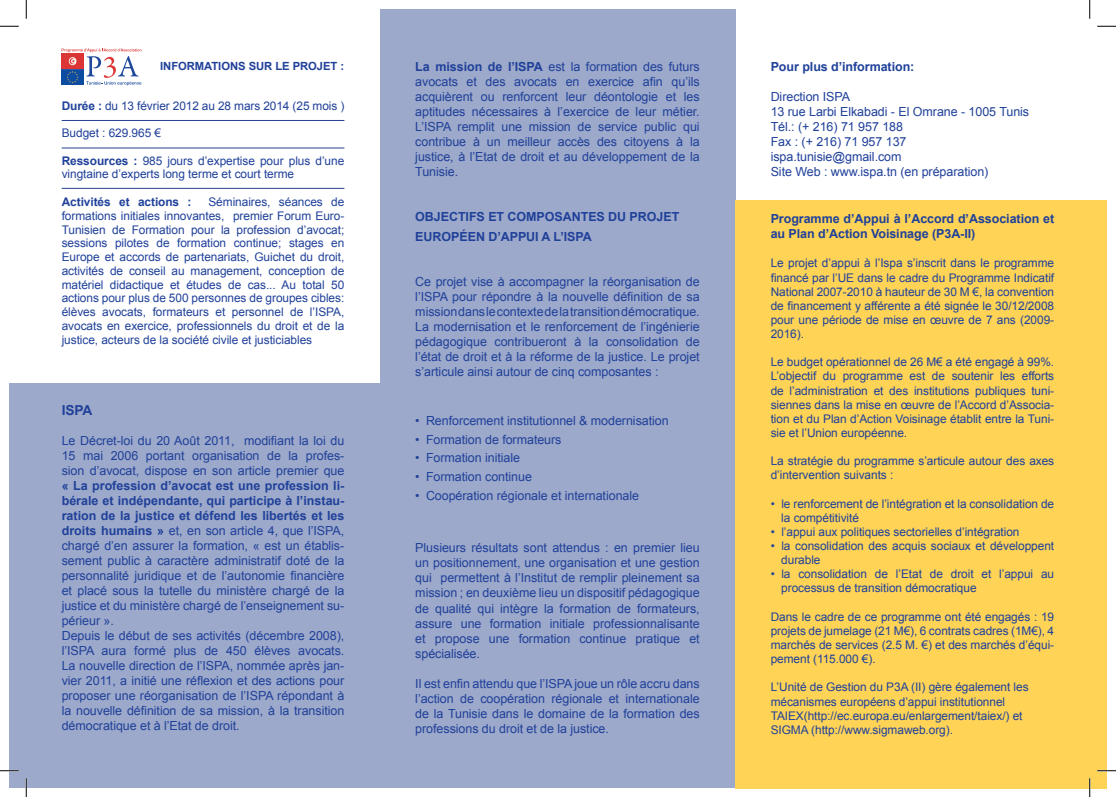
<style>
.page{position:relative;width:1116px;height:797px;background:#fff}
.page>*{position:absolute;margin:0;border:0;box-sizing:border-box;transform-origin:0 0}
.t1{font:700 13.75px "Arial";color:#20419a}
.t2{font:12.5px/15px "Arial";letter-spacing:-.005em;color:#20419a;text-align:justify}
.t3{font:700 12.5px/15px "Arial";letter-spacing:-.005em;color:#20419a}
.t4{font:11.88px/14.1px "Arial";letter-spacing:-.005em;color:#20419a}
.t5{font:700 11.88px "Arial";letter-spacing:-.005em;color:#20419a}
.t6{font:700 11.25px "Arial";letter-spacing:-.005em;color:#20419a}
.s1{font-weight:700}
</style>
<div class="page">
<div style="left:9px;top:9px;width:726px;height:778px;background:#9da9ca"></div>
<div style="left:735px;top:200px;width:371px;height:588px;background:#fed356"></div>
<div style="left:9px;top:9px;width:371px;height:374px;background:#fff"></div>
<hr style="left:62px;top:120px;width:282px;height:1px;background:#253f8e">
<hr style="left:62px;top:148px;width:282px;height:1px;background:#253f8e">
<hr style="left:62px;top:188px;width:282px;height:1px;background:#253f8e">
<svg style="left:62px;top:49px;width:79px;height:36px"></svg>
<svg style="left:0;top:25px;width:19px;height:2px"></svg>
<svg style="left:1097px;top:25px;width:18px;height:2px"></svg>
<svg style="left:0;top:770px;width:19px;height:1px"></svg>
<svg style="left:1097px;top:770px;width:18px;height:1px"></svg>
<svg style="left:25px;top:0;width:2px;height:19px"></svg>
<svg style="left:25px;top:778px;width:2px;height:19px"></svg>
<svg style="left:1089px;top:0;width:1px;height:19px"></svg>
<svg style="left:1088px;top:778px;width:2px;height:19px"></svg>
<p class="t6" style="left:160px;top:58px;width:185px">INFORMATIONS SUR LE PROJET :</p>
<p class="t4" style="left:62px;top:99px;width:284px"><span class="s1">Durée :</span> du 13 février 2012 au 28 mars 2014 (25 mois )</p>
<p class="t4" style="left:62px;top:126px;width:101px">Budget : 629.965 €</p>
<p class="t4" style="left:62px;top:154px;width:284px;line-height:13.8px"><span class="s1">Ressources :</span> 985 jours d’expertise pour plus d’une vingtaine d’experts long terme et court terme</p>
<p class="t5" style="left:62px;top:194px;width:131px">Activités et actions :</p>
<p class="t4" style="left:62px;top:195px;width:284px;line-height:13.8px;text-align:justify;text-indent:147px">Séminaires, séances de formations initiales innovantes, premier Forum Euro-Tunisien de Formation pour la profession d’avocat; sessions pilotes de formation continue; stages en Europe et accords de partenariats, Guichet du droit, activités de conseil au management, conception de matériel didactique et études de cas... Au total 50 actions pour plus de 500 personnes de groupes cibles: élèves avocats, formateurs et personnel de l’ISPA, avocats en exercice, professionnels du droit et de la justice, acteurs de la société civile et justiciables</p>
<p class="t1" style="left:62px;top:401px;width:32px">ISPA</p>
<p class="t2" style="left:62px;top:433px;width:284px">Le Décret-loi du 20 Août 2011, modifiant la loi du 15 mai 2006 portant organisation de la profes&shy;sion d’avocat, dispose en son article premier que <span class="s1">« La profession d’avocat est une profession li&shy;bérale et indépendante, qui participe à l’instau&shy;ration de la justice et défend les libertés et les droits humains »</span> et, en son article 4, que l’ISPA, chargé d’en assurer la formation, « est un établis&shy;sement public à caractère administratif doté de la personnalité juridique et de l’autonomie financière et placé sous la tutelle du ministère chargé de la justice et du ministère chargé de l’enseignement su&shy;périeur ».</p>
<p class="t2" style="left:62px;top:628px;width:284px">Depuis le début de ses activités (décembre 2008), l’ISPA aura formé plus de 450 élèves avocats.<br>La nouvelle direction de l’ISPA, nommée après jan&shy;vier 2011, a initié une réflexion et des actions pour proposer une réorganisation de l’ISPA répondant à la nouvelle définition de sa mission, à la transition démocratique et à l’Etat de droit.</p>
<p class="t2" style="left:415px;top:59px;width:286px"><span class="s1">La mission de l’ISPA</span> est la formation des futurs avocats et des avocats en exercice afin qu’ils acquièrent ou renforcent leur déontologie et les aptitudes nécessaires à l’exercice de leur métier.<br>L’ISPA remplit une mission de service public qui contribue à un meilleur accès des citoyens à la justice, à l’Etat de droit et au développement de la Tunisie.</p>
<p class="t3" style="left:415px;top:209px;width:265px">OBJECTIFS ET COMPOSANTES DU PROJET</p>
<p class="t3" style="left:415px;top:229px;width:178px">EUROPÉEN D’APPUI A L’ISPA</p>
<p class="t2" style="left:415px;top:274px;width:286px">Ce projet vise à accompagner la réorganisation de l’ISPA pour répondre à la nouvelle définition de sa mission dans le contexte de la transition démocratique.<br>La modernisation et le renforcement de l’ingénierie pédagogique contribueront à la consolidation de l’état de droit et à la réforme de la justice. Le projet s’articule ainsi autour de cinq composantes :</p>
<p class="t2" style="left:415px;top:413px;width:255px">• Renforcement institutionnel &amp; modernisation</p>
<p class="t2" style="left:415px;top:432px;width:148px">• Formation de formateurs</p>
<p class="t2" style="left:415px;top:450px;width:106px">• Formation initiale</p>
<p class="t2" style="left:415px;top:469px;width:118px">• Formation continue</p>
<p class="t2" style="left:415px;top:488px;width:225px">• Coopération régionale et internationale</p>
<p class="t2" style="left:415px;top:540px;width:286px">Plusieurs résultats sont attendus : en premier lieu un positionnement, une organisation et une gestion qui permettent à l’Institut de remplir pleinement sa mission ; en deuxième lieu un dispositif pédagogique de qualité qui intègre la formation de formateurs, assure une formation initiale professionnalisante et propose une formation continue pratique et spécialisée.</p>
<p class="t2" style="left:415px;top:675px;width:286px">Il est enfin attendu que l’ISPA joue un rôle accru dans l’action de coopération régionale et internationale de la Tunisie dans le domaine de la formation des professions du droit et de la justice.</p>
<p class="t3" style="left:770px;top:59px;width:145px">Pour plus d’information:</p>
<p class="t2" style="left:770px;top:89px;width:81px">Direction ISPA</p>
<p class="t2" style="left:770px;top:104px;width:260px">13 rue Larbi Elkabadi - El Omrane - 1005 Tunis</p>
<p class="t2" style="left:770px;top:119px;width:134px">Tél.: (+ 216) 71 957 188</p>
<p class="t2" style="left:770px;top:134px;width:137px">Fax : (+ 216) 71 957 137</p>
<p class="t2" style="left:770px;top:149px;width:132px">ispa.tunisie@gmail.com</p>
<p class="t2" style="left:770px;top:164px;width:219px">Site Web : www.ispa.tn (en préparation)</p>
<p class="t3" style="left:770px;top:212px;width:285px">Programme d’Appui à l’Accord d’Association et au Plan d’Action Voisinage (P3A-II)</p>
<p class="t4" style="left:770px;top:256px;width:285px;text-align:justify">Le projet d’appui à l’Ispa s’inscrit dans le programme financé par l’UE dans le cadre du Programme Indicatif National 2007-2010 à hauteur de 30 M €, la convention de financement y afférente a été signée le 30/12/2008 pour une période de mise en œuvre de 7 ans (2009- 2016).</p>
<p class="t4" style="left:770px;top:355px;width:285px">Le budget opérationnel de 26 M€ a été engagé à 99%.</p>
<p class="t4" style="left:770px;top:369px;width:285px;text-align:justify">L’objectif du programme est de soutenir les efforts de l’administration et des institutions publiques tuni&shy;siennes dans la mise en œuvre de l’Accord d’Associa&shy;tion et du Plan d’Action Voisinage établit entre la Tuni&shy;sie et l’Union européenne.</p>
<p class="t4" style="left:770px;top:454px;width:285px">La stratégie du programme s’articule autour des axes d’intervention suivants :</p>
<p class="t4" style="left:781px;top:496px;width:274px;text-indent:-11px">• le renforcement de l’intégration et la consolidation de la compétitivité</p>
<p class="t4" style="left:770px;top:525px;width:250px">• l’appui aux politiques sectorielles d’intégration</p>
<p class="t4" style="left:781px;top:539px;width:274px;text-indent:-11px">• la consolidation des acquis sociaux et développent durable</p>
<p class="t4" style="left:781px;top:567px;width:274px;text-indent:-11px">• la consolidation de l’Etat de droit et l’appui au processus de transition démocratique</p>
<p class="t4" style="left:770px;top:609px;width:285px;text-align:justify">Dans le cadre de ce programme ont été engagés : 19 projets de jumelage (21 M€), 6 contrats cadres (1M€), 4 marchés de services (2.5 M. €) et des marchés d’équi&shy;pement (115.000 €).</p>
<p class="t4" style="left:770px;top:680px;width:259px">L’Unité de Gestion du P3A (II) gère également les</p>
<p class="t4" style="left:770px;top:694px;width:236px">mécanismes européens d’appui institutionnel</p>
<p class="t4" style="left:770px;top:708px;width:253px">TAIEX(http://ec.europa.eu/enlargement/taiex/) et</p>
<p class="t4" style="left:770px;top:722px;width:184px">SIGMA (http://www.sigmaweb.org).</p>
</div>
